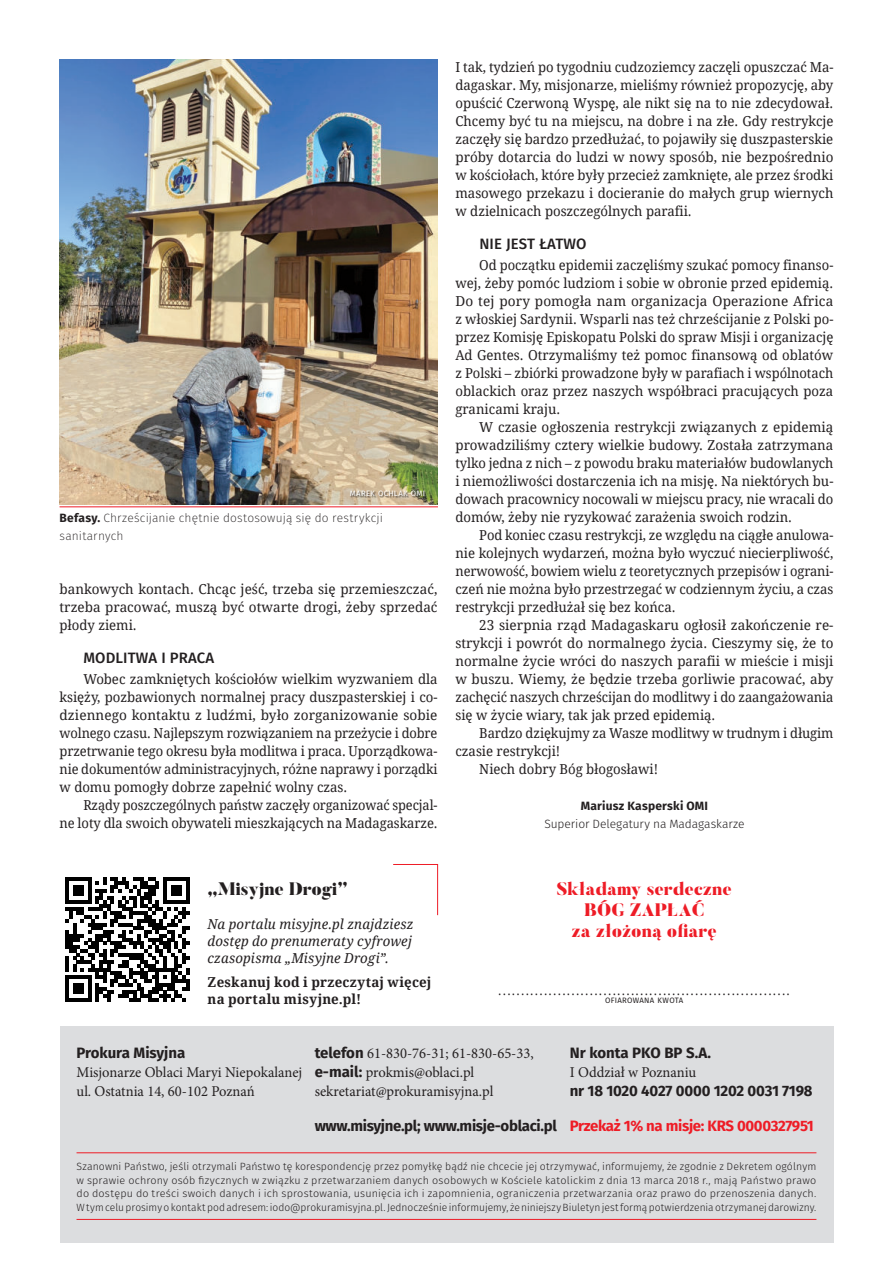
<style>
.page{position:relative;width:893px;height:1263px;background:#fff}
.page>*{position:absolute;margin:0;border:0;box-sizing:border-box;transform-origin:0 0}
.t1{font:900 18px/21px "Butler";color:#ee1c26;text-align:center}
.t2{font:900 18px "Butler";letter-spacing:-.01em;color:#231f20}
.t3{font:15px/18.8px "Minion Pro";color:#231f20}
.t4{font:700 15px "Fira Sans";letter-spacing:-.02em;color:#231f20}
.t5{font:700 15px "Fira Sans";color:#231f20}
.t6{font:500 15px "Fira Sans";letter-spacing:.01em;color:#231f20}
.t7{font:13.65px/18px "Droid Serif";letter-spacing:-.005em;color:#231f20;text-align:justify;scale:.96 1}
.t8{font:13.65px/18px "Droid Serif";letter-spacing:-.005em;color:#231f20;text-align:justify}
.t9{font:13.65px/18px "Droid Serif";letter-spacing:-.005em;color:#231f20;text-align:justify;scale:.95 1}
.t10{font:13.65px/18px "Droid Serif";letter-spacing:-.005em;color:#231f20;text-align:justify;scale:.94 1}
.t11{font:13.65px/18px "Droid Serif";letter-spacing:-.005em;color:#231f20;text-align:right;scale:.93 1}
.t12{font:italic 13.65px/17px "Droid Serif";letter-spacing:.01em;color:#231f20}
.t13{font:700 13.65px/17px "Droid Serif";letter-spacing:.02em;color:#231f20}
.t14{font:12px "Droid Serif";color:#231f20}
.t15{font:200 12px/18px "Fira Sans";letter-spacing:.015em;color:#231f20}
.t16{font:300 12px "Fira Sans";letter-spacing:-.01em;color:#231f20}
.t17{font:700 12px "Fira Sans";letter-spacing:.015em;color:#231f20}
.t18{font:300 10.5px/13.5px "Fira Sans";color:#231f20;text-align:justify}
.t19{font:7.8px "Fira Sans";letter-spacing:.03em;color:#231f20}
.t20{font:7.8px "Fira Sans";letter-spacing:.035em;color:#fff}
.s1{font-weight:700}
.s2{font-family:"Fira Sans";font-weight:700}
.s3{color:#ee1c26}
</style>
<div class="page">
<div style="left:60px;top:1026px;width:773px;height:216px;background:#dcdddf"></div>
<hr style="left:77px;top:1152px;width:739px;height:1px;background:#ee1c26">
<hr style="left:77px;top:1219px;width:739px;height:1px;background:#ee1c26">
<svg style="left:65px;top:877px;width:124px;height:125px"></svg>
<svg style="left:393px;top:864px;width:45px;height:52px"></svg>
<img style="left:60px;top:60px;width:378px;height:444px">
<div style="left:350px;top:491px;width:76px;height:7px;background:#231f20;opacity:.75"></div>
<hr style="left:60px;top:506px;width:378px;height:1px;background:#ee1c26">
<p class="t20" style="left:350px;top:488px;width:77px">MAREK OCHLAK OMI</p>
<p class="t15" style="left:60px;top:509px;width:325px"><span class="s1">Befasy.</span> Chrześcijanie chętnie dostosowują się do restrykcji sanitarnych</p>
<p class="t8" style="left:60px;top:580px;width:380px">bankowych kontach. Chcąc jeść, trzeba się przemieszczać, trzeba pracować, muszą być otwarte drogi, żeby sprzedać płody ziemi.</p>
<p class="t6" style="left:83px;top:648px;width:132px">MODLITWA I PRACA</p>
<p class="t7" style="left:60px;top:670px;width:395px;text-indent:24px">Wobec zamkniętych kościołów wielkim wyzwaniem dla księży, pozbawionych normalnej pracy duszpasterskiej i co&shy;dziennego kontaktu z ludźmi, było zorganizowanie sobie wolnego czasu. Najlepszym rozwiązaniem na przeżycie i dobre przetrwanie tego okresu była modlitwa i praca. Uporządkowa&shy;nie dokumentów administracyjnych, różne naprawy i porządki w domu pomogły dobrze zapełnić wolny czas.</p>
<p class="t11" style="left:60px;top:796px;width:408px">Rządy poszczególnych państw zaczęły organizować specjal-<br>ne loty dla swoich obywateli mieszkających na Madagaskarze.</p>
<p class="t7" style="left:455px;top:58px;width:395px">I tak, tydzień po tygodniu cudzoziemcy zaczęli opuszczać Ma&shy;dagaskar. My, misjonarze, mieliśmy również propozycję, aby opuścić Czerwoną Wyspę, ale nikt się na to nie zdecydował.<br>Chcemy być tu na miejscu, na dobre i na złe. Gdy restrykcje zaczęły się bardzo przedłużać, to pojawiły się duszpasterskie próby dotarcia do ludzi w nowy sposób, nie bezpośrednio w kościołach, które były przecież zamknięte, ale przez środki masowego przekazu i docieranie do małych grup wiernych w dzielnicach poszczególnych parafii.</p>
<p class="t6" style="left:479px;top:234px;width:109px">NIE JEST ŁATWO</p>
<p class="t9" style="left:455px;top:256px;width:399px;text-indent:24px">Od początku epidemii zaczęliśmy szukać pomocy finanso&shy;wej, żeby pomóc ludziom i sobie w obronie przed epidemią.<br>Do tej pory pomogła nam organizacja Operazione Africa z włoskiej Sardynii. Wsparli nas też chrześcijanie z Polski po&shy;przez Komisję Episkopatu Polski do spraw Misji i organizację Ad Gentes. Otrzymaliśmy też pomoc finansową od oblatów z Polski – zbiórki prowadzone były w parafiach i wspólnotach oblackich oraz przez naszych współbraci pracujących poza granicami kraju.</p>
<p class="t8" style="left:455px;top:418px;width:379px;text-indent:24px">W czasie ogłoszenia restrykcji związanych z epidemią prowadziliśmy cztery wielkie budowy. Została zatrzymana tylko jedna z nich – z powodu braku materiałów budowlanych i niemożliwości dostarczenia ich na misję. Na niektórych bu&shy;dowach pracownicy nocowali w miejscu pracy, nie wracali do domów, żeby nie ryzykować zarażenia swoich rodzin.</p>
<p class="t10" style="left:455px;top:526px;width:404px;text-indent:24px">Pod koniec czasu restrykcji, ze względu na ciągłe anulowa&shy;nie kolejnych wydarzeń, można było wyczuć niecierpliwość, nerwowość, bowiem wielu z teoretycznych przepisów i ograni&shy;czeń nie można było przestrzegać w codziennym życiu, a czas restrykcji przedłużał się bez końca.</p>
<p class="t8" style="left:455px;top:616px;width:379px;text-indent:24px">23 sierpnia rząd Madagaskaru ogłosił zakończenie re&shy;strykcji i powrót do normalnego życia. Cieszymy się, że to normalne życie wróci do naszych parafii w mieście i misji w buszu. Wiemy, że będzie trzeba gorliwie pracować, aby zachęcić naszych chrześcijan do modlitwy i do zaangażowania się w życie wiary, tak jak przed epidemią.</p>
<p class="t10" style="left:479px;top:724px;width:378px">Bardzo dziękujmy za Wasze modlitwy w trudnym i długim</p>
<p class="t7" style="left:455px;top:743px;width:111px">czasie restrykcji!</p>
<p class="t7" style="left:479px;top:760px;width:188px">Niech dobry Bóg błogosławi!</p>
<p class="t17" style="left:581px;top:797px;width:129px">Mariusz Kasperski OMI</p>
<p class="t16" style="left:544px;top:815px;width:202px">Superior Delegatury na Madagaskarze</p>
<h1 class="t2" style="left:208px;top:879px;width:142px">„Misyjne Drogi”</h1>
<p class="t12" style="left:208px;top:917px;width:207px">Na portalu misyjne.pl znajdziesz dostęp do prenumeraty cyfrowej czasopisma „Misyjne Drogi”.</p>
<p class="t13" style="left:208px;top:973px;width:225px">Zeskanuj kod i przeczytaj więcej na portalu misyjne.pl!</p>
<h1 class="t1" style="left:557px;top:879px;width:177px">Składamy serdeczne<br>BÓG ZAPŁAĆ<br>za złożoną ofiarę</h1>
<p class="t14" style="left:498px;top:986px;width:293px">................................................................</p>
<p class="t19" style="left:605px;top:995px;width:80px">OFIAROWANA KWOTA</p>
<p class="t5" style="left:77px;top:1042px;width:110px">Prokura Misyjna</p>
<p class="t3" style="left:77px;top:1064px;width:227px">Misjonarze Oblaci Maryi Niepokalanej ul. Ostatnia 14, 60-102 Poznań</p>
<p class="t3" style="left:315px;top:1045px;width:221px"><span class="s2">telefon</span> 61-830-76-31; 61-830-65-33, <span class="s2">e-mail:</span> prokmis@oblaci.pl sekretariat@prokuramisyjna.pl</p>
<p class="t5" style="left:570px;top:1042px;width:143px">Nr konta PKO BP S.A.</p>
<p class="t3" style="left:570px;top:1064px;width:128px">I Oddział w Poznaniu</p>
<p class="t4" style="left:570px;top:1080px;width:244px">nr 18 1020 4027 0000 1202 0031 7198</p>
<p class="t4" style="left:315px;top:1115px;width:501px">www.misyjne.pl; www.misje-oblaci.pl <span class="s3">Przekaż 1% na misje: KRS 0000327951</span></p>
<p class="t18" style="left:77px;top:1160px;width:741px">Szanowni Państwo, jeśli otrzymali Państwo tę korespondencję przez pomyłkę bądź nie chcecie jej otrzymywać, informujemy, że zgodnie z Dekretem ogólnym w sprawie ochrony osób fizycznych w związku z przetwarzaniem danych osobowych w Kościele katolickim z dnia 13 marca 2018 r., mają Państwo prawo do dostępu do treści swoich danych i ich sprostowania, usunięcia ich i zapomnienia, ograniczenia przetwarzania oraz prawo do przenoszenia danych.<br>W tym celu prosimy o kontakt pod adresem: iodo@prokuramisyjna.pl. Jednocześnie informujemy, że niniejszy Biuletyn jest formą potwierdzenia otrzymanej darowizny.</p>
</div>
